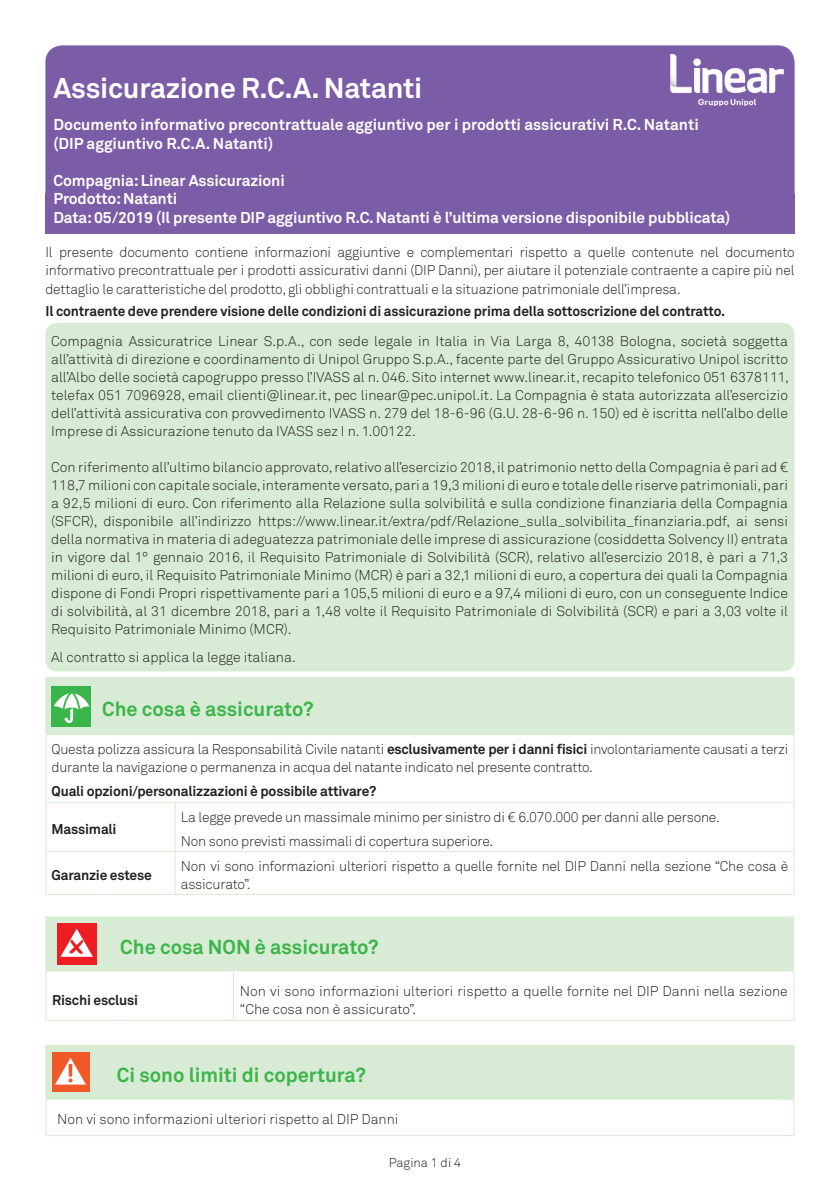
<style>
.page{position:relative;width:840px;height:1191px;background:#fff}
.page>*{position:absolute;margin:0;border:0;box-sizing:border-box;transform-origin:0 0}
.t1{font:700 28.4px "Akkurat";letter-spacing:-.01em;color:#fff}
.t2{font:700 20px "Akkurat";color:#3bb54a}
.t3{font:700 15.6px/18.4px "Akkurat";letter-spacing:-.01em;color:#fff}
.t4{font:300 14px/18px "Akkurat";letter-spacing:-.015em;color:#231f20}
.t5{font:700 14px "Akkurat";letter-spacing:-.015em;color:#231f20}
.t6{font:300 12.6px "Akkurat";color:#231f20}
.s1{font-weight:700}
</style>
<div class="page">
<div style="left:45px;top:45px;width:749px;height:188px;background:#7a5ca7;border-radius:17px"></div>
<div style="left:45px;top:323px;width:749px;height:348px;background:#d8ebd4;border-radius:11px"></div>
<img style="left:670px;top:54px;width:114px;height:51px">
<div style="left:46px;top:678px;width:747px;height:56px;background:#d8ebd4"></div>
<hr style="left:45px;top:677px;width:51px;height:1px;background:#d8ebd4">
<hr style="left:45px;top:678px;width:1px;height:56px;background:#d8ebd4">
<hr style="left:96px;top:677px;width:79px;height:1px;background:#d8ebd4">
<hr style="left:96px;top:678px;width:1px;height:56px;background:#d8ebd4">
<hr style="left:175px;top:677px;width:619px;height:1px;background:#d8ebd4">
<hr style="left:793px;top:678px;width:1px;height:56px;background:#d8ebd4">
<hr style="left:45px;top:734px;width:51px;height:1px;background:#d8ebd4">
<hr style="left:45px;top:735px;width:1px;height:67px;background:#d8ebd4">
<hr style="left:96px;top:734px;width:79px;height:1px;background:#d8ebd4">
<hr style="left:175px;top:734px;width:619px;height:1px;background:#d8ebd4">
<hr style="left:793px;top:735px;width:1px;height:67px;background:#d8ebd4">
<hr style="left:45px;top:802px;width:51px;height:1px;background:#d8ebd4">
<hr style="left:45px;top:803px;width:1px;height:48px;background:#d8ebd4">
<hr style="left:96px;top:802px;width:79px;height:1px;background:#d8ebd4">
<hr style="left:175px;top:802px;width:619px;height:1px;background:#d8ebd4">
<hr style="left:174px;top:803px;width:1px;height:48px;background:#d8ebd4">
<hr style="left:793px;top:803px;width:1px;height:48px;background:#d8ebd4">
<hr style="left:45px;top:851px;width:51px;height:1px;background:#d8ebd4">
<hr style="left:45px;top:852px;width:1px;height:42px;background:#d8ebd4">
<hr style="left:96px;top:851px;width:79px;height:1px;background:#d8ebd4">
<hr style="left:175px;top:851px;width:619px;height:1px;background:#d8ebd4">
<hr style="left:174px;top:852px;width:1px;height:42px;background:#d8ebd4">
<hr style="left:793px;top:852px;width:1px;height:42px;background:#d8ebd4">
<hr style="left:45px;top:894px;width:51px;height:1px;background:#d8ebd4">
<hr style="left:96px;top:894px;width:79px;height:1px;background:#d8ebd4">
<hr style="left:175px;top:894px;width:619px;height:1px;background:#d8ebd4">
<div style="left:52px;top:686px;width:39px;height:41px;background:#3ab54a"></div>
<svg style="left:54px;top:689px;width:35px;height:34px"></svg>
<div style="left:46px;top:917px;width:747px;height:53px;background:#d8ebd4"></div>
<hr style="left:45px;top:916px;width:70px;height:1px;background:#d8ebd4">
<hr style="left:45px;top:917px;width:1px;height:53px;background:#d8ebd4">
<hr style="left:115px;top:916px;width:118px;height:1px;background:#d8ebd4">
<hr style="left:233px;top:916px;width:560px;height:1px;background:#d8ebd4">
<hr style="left:45px;top:970px;width:70px;height:1px;background:#d8ebd4">
<hr style="left:45px;top:971px;width:1px;height:48px;background:#d8ebd4">
<hr style="left:115px;top:970px;width:118px;height:1px;background:#d8ebd4">
<hr style="left:233px;top:970px;width:561px;height:1px;background:#d8ebd4">
<hr style="left:233px;top:971px;width:1px;height:48px;background:#d8ebd4">
<hr style="left:793px;top:971px;width:1px;height:48px;background:#d8ebd4">
<hr style="left:45px;top:1019px;width:70px;height:1px;background:#d8ebd4">
<hr style="left:115px;top:1019px;width:118px;height:1px;background:#d8ebd4">
<hr style="left:233px;top:1019px;width:561px;height:1px;background:#d8ebd4">
<div style="left:57px;top:923px;width:39px;height:41px;background:#ee1d23"></div>
<svg style="left:61px;top:928px;width:32px;height:28px"></svg>
<div style="left:46px;top:1045px;width:747px;height:53px;background:#d8ebd4"></div>
<hr style="left:45px;top:1044px;width:66px;height:1px;background:#d8ebd4">
<hr style="left:45px;top:1045px;width:1px;height:53px;background:#d8ebd4">
<hr style="left:111px;top:1044px;width:683px;height:1px;background:#d8ebd4">
<hr style="left:111px;top:1045px;width:1px;height:53px;background:#d8ebd4">
<hr style="left:793px;top:1045px;width:1px;height:53px;background:#d8ebd4">
<hr style="left:45px;top:1098px;width:66px;height:1px;background:#d8ebd4">
<hr style="left:45px;top:1099px;width:1px;height:36px;background:#d8ebd4">
<hr style="left:111px;top:1098px;width:683px;height:1px;background:#d8ebd4">
<hr style="left:793px;top:1099px;width:1px;height:36px;background:#d8ebd4">
<hr style="left:45px;top:1135px;width:66px;height:1px;background:#d8ebd4">
<hr style="left:111px;top:1135px;width:683px;height:1px;background:#d8ebd4">
<div style="left:52px;top:1052px;width:37px;height:40px;background:#f15929"></div>
<svg style="left:55px;top:1058px;width:31px;height:26px"></svg>
<h1 class="t1" style="left:53px;top:70px;width:370px">Assicurazione R.C.A. Natanti</h1>
<p class="t3" style="left:53px;top:116px;width:646px">Documento informativo precontrattuale aggiuntivo per i prodotti assicurativi R.C. Natanti (DIP aggiuntivo R.C.A. Natanti)</p>
<p class="t3" style="left:53px;top:171px;width:678px">Compagnia: Linear Assicurazioni<br>Prodotto: Natanti<br>Data: 05/2019 (Il presente DIP aggiuntivo R.C. Natanti è l’ultima versione disponibile pubblicata)</p>
<p class="t4" style="left:45px;top:243px;width:750px;text-align:justify">Il presente documento contiene informazioni aggiuntive e complementari rispetto a quelle contenute nel documento informativo precontrattuale per i prodotti assicurativi danni (DIP Danni), per aiutare il potenziale contraente a capire più nel dettaglio le caratteristiche del prodotto, gli obblighi contrattuali e la situazione patrimoniale dell’impresa.</p>
<p class="t5" style="left:45px;top:302px;width:680px">Il contraente deve prendere visione delle condizioni di assicurazione prima della sottoscrizione del contratto.</p>
<p class="t4" style="left:51px;top:332px;width:738px;text-align:justify">Compagnia Assicuratrice Linear S.p.A., con sede legale in Italia in Via Larga 8, 40138 Bologna, società soggetta all’attività di direzione e coordinamento di Unipol Gruppo S.p.A., facente parte del Gruppo Assicurativo Unipol iscritto all’Albo delle società capogruppo presso l’IVASS al n. 046. Sito internet www.linear.it, recapito telefonico 051 6378111, telefax 051 7096928, email clienti@linear.it, pec linear@pec.unipol.it. La Compagnia è stata autorizzata all’esercizio dell’attività assicurativa con provvedimento IVASS n. 279 del 18-6-96 (G.U. 28-6-96 n. 150) ed è iscritta nell’albo delle Imprese di Assicurazione tenuto da IVASS sez I n. 1.00122.</p>
<p class="t4" style="left:51px;top:458px;width:738px;text-align:justify">Con riferimento all’ultimo bilancio approvato, relativo all’esercizio 2018, il patrimonio netto della Compagnia è pari ad € 118,7 milioni con capitale sociale, interamente versato, pari a 19,3 milioni di euro e totale delle riserve patrimoniali, pari a 92,5 milioni di euro. Con riferimento alla Relazione sulla solvibilità e sulla condizione finanziaria della Compagnia (SFCR), disponibile all’indirizzo https://www.linear.it/extra/pdf/Relazione_sulla_solvibilita_finanziaria.pdf, ai sensi della normativa in materia di adeguatezza patrimoniale delle imprese di assicurazione (cosiddetta Solvency II) entrata in vigore dal 1° gennaio 2016, il Requisito Patrimoniale di Solvibilità (SCR), relativo all’esercizio 2018, è pari a 71,3 milioni di euro, il Requisito Patrimoniale Minimo (MCR) è pari a 32,1 milioni di euro, a copertura dei quali la Compagnia dispone di Fondi Propri rispettivamente pari a 105,5 milioni di euro e a 97,4 milioni di euro, con un conseguente Indice di solvibilità, al 31 dicembre 2018, pari a 1,48 volte il Requisito Patrimoniale di Solvibilità (SCR) e pari a 3,03 volte il Requisito Patrimoniale Minimo (MCR).</p>
<p class="t4" style="left:51px;top:648px;width:246px">Al contratto si applica la legge italiana.</p>
<h2 class="t2" style="left:102px;top:696px;width:213px">Che cosa è assicurato?</h2>
<p class="t4" style="left:52px;top:740px;width:737px">Questa polizza assicura la Responsabilità Civile natanti <span class="s1">esclusivamente per i danni fisici</span> involontariamente causati a terzi durante la navigazione o permanenza in acqua del natante indicato nel presente contratto.</p>
<p class="t5" style="left:52px;top:782px;width:326px">Quali opzioni/personalizzazioni è possibile attivare?</p>
<p class="t5" style="left:52px;top:820px;width:66px">Massimali</p>
<p class="t4" style="left:181px;top:805px;width:540px;line-height:23.6px">La legge prevede un massimale minimo per sinistro di € 6.070.000 per danni alle persone.<br>Non sono previsti massimali di copertura superiore.</p>
<p class="t5" style="left:52px;top:866px;width:102px">Garanzie estese</p>
<p class="t4" style="left:181px;top:857px;width:608px">Non vi sono informazioni ulteriori rispetto a quelle fornite nel DIP Danni nella sezione “Che cosa è assicurato”.</p>
<h2 class="t2" style="left:120px;top:934px;width:260px">Che cosa NON è assicurato?</h2>
<p class="t5" style="left:52px;top:991px;width:87px">Rischi esclusi</p>
<p class="t4" style="left:240px;top:982px;width:549px">Non vi sono informazioni ulteriori rispetto a quelle fornite nel DIP Danni nella sezione “Che cosa non è assicurato”.</p>
<h2 class="t2" style="left:117px;top:1062px;width:250px">Ci sono limiti di copertura?</h2>
<p class="t4" style="left:57px;top:1110px;width:342px">Non vi sono informazioni ulteriori rispetto al DIP Danni</p>
<p class="t6" style="left:388px;top:1155px;width:74px">Pagina 1 di 4</p>
</div>
